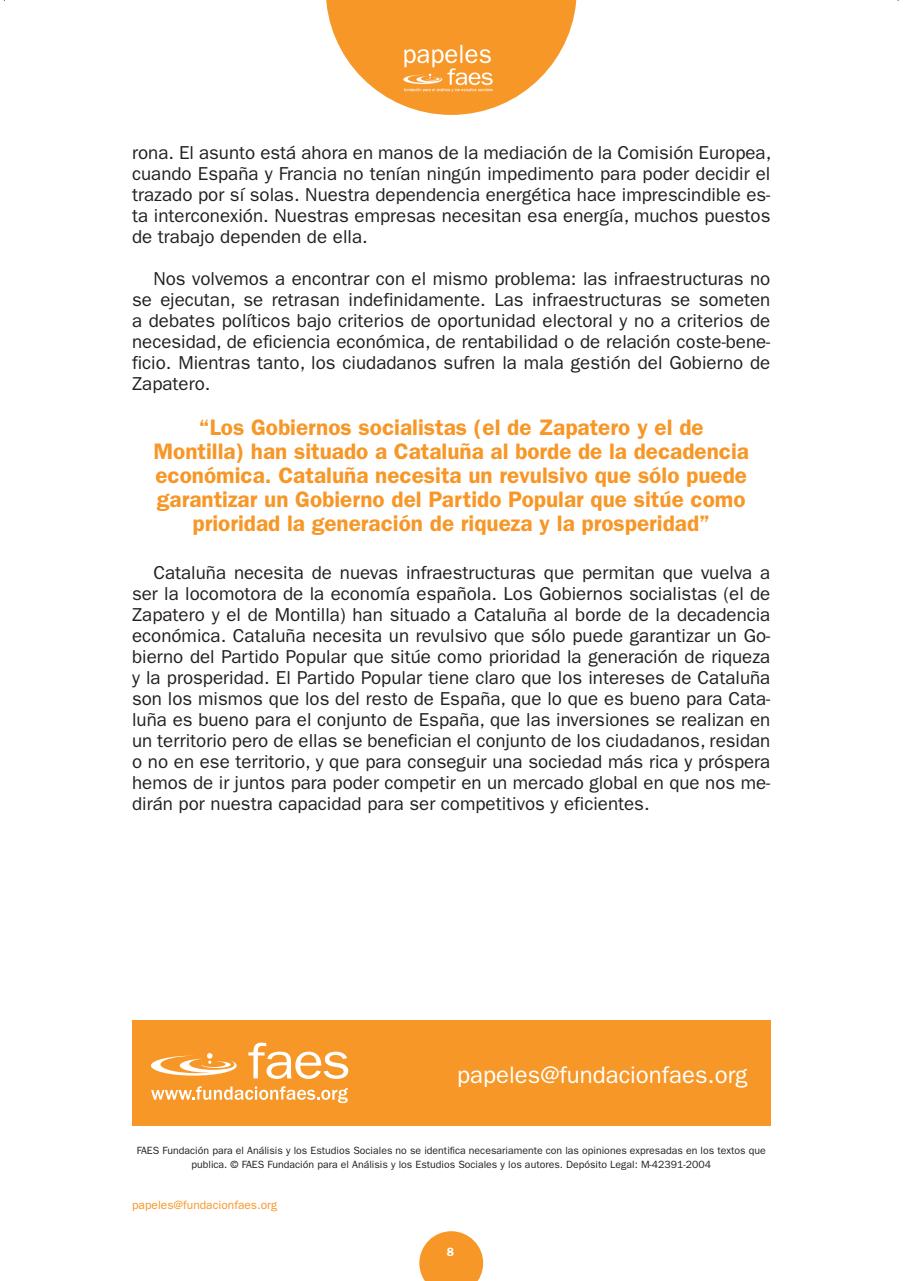
<style>
.page{position:relative;width:906px;height:1281px;background:#fff}
.page>*{position:absolute;margin:0;border:0;box-sizing:border-box;transform-origin:0 0}
.t1{font:24px "Franklin Gothic";color:#fff}
.t2{font:600 22.5px/24px "Franklin Gothic";color:#f79727;text-align:center}
.t3{font:18.75px/21px "Franklin Gothic";color:#231f20;text-align:justify}
.t4{font:12px "Franklin Gothic";color:#f79727}
.t5{font:600 12px "Franklin Gothic";color:#fff}
.t6{font:10.5px/13.5px "Franklin Gothic";color:#231f20;text-align:center}
</style>
<div class="page">
<svg style="left:419px;top:1231px;width:64px;height:49px;background:#f8a84a"></svg>
<svg style="left:326px;top:0;width:250px;height:115px"></svg>
<img style="left:403px;top:44px;width:90px;height:48px">
<div style="left:132px;top:1019px;width:638px;height:105px;background:#f79727"></div>
<svg style="left:151px;top:1086px;width:196px;height:16px"></svg>
<svg style="left:248px;top:1042px;width:100px;height:36px"></svg>
<svg style="left:151px;top:1053px;width:85px;height:22px"></svg>
<p class="t3" style="left:132px;top:143px;width:640px">rona. El asunto está ahora en manos de la mediación de la Comisión Europea, cuando España y Francia no tenían ningún impedimento para poder decidir el trazado por sí solas. Nuestra dependencia energética hace imprescindible es&shy;ta interconexión. Nuestras empresas necesitan esa energía, muchos puestos de trabajo dependen de ella.</p>
<p class="t3" style="left:132px;top:269px;width:639px;text-indent:21px">Nos volvemos a encontrar con el mismo problema: las infraestructuras no se ejecutan, se retrasan indefinidamente. Las infraestructuras se someten a debates políticos bajo criterios de oportunidad electoral y no a criterios de necesidad, de eficiencia económica, de rentabilidad o de relación coste-bene&shy;ficio. Mientras tanto, los ciudadanos sufren la mala gestión del Gobierno de Zapatero.</p>
<p class="t2" style="left:153px;top:417px;width:597px">“Los Gobiernos socialistas (el de Zapatero y el de Montilla) han situado a Cataluña al borde de la decadencia económica. Cataluña necesita un revulsivo que sólo puede garantizar un Gobierno del Partido Popular que sitúe como prioridad la generación de riqueza y la prosperidad”</p>
<p class="t3" style="left:132px;top:563px;width:639px;text-indent:21px">Cataluña necesita de nuevas infraestructuras que permitan que vuelva a ser la locomotora de la economía española. Los Gobiernos socialistas (el de Zapatero y el de Montilla) han situado a Cataluña al borde de la decadencia económica. Cataluña necesita un revulsivo que sólo puede garantizar un Go&shy;bierno del Partido Popular que sitúe como prioridad la generación de riqueza y la prosperidad. El Partido Popular tiene claro que los intereses de Cataluña son los mismos que los del resto de España, que lo que es bueno para Cata&shy;luña es bueno para el conjunto de España, que las inversiones se realizan en un territorio pero de ellas se benefician el conjunto de los ciudadanos, residan o no en ese territorio, y que para conseguir una sociedad más rica y próspera hemos de ir juntos para poder competir en un mercado global en que nos me&shy;dirán por nuestra capacidad para ser competitivos y eficientes.</p>
<p class="t1" style="left:457px;top:1066px;width:291px">papeles@fundacionfaes.org</p>
<p class="t6" style="left:137px;top:1144px;width:630px">FAES Fundación para el Análisis y los Estudios Sociales no se identifica necesariamente con las opiniones expresadas en los textos que publica. © FAES Fundación para el Análisis y los Estudios Sociales y los autores. Depósito Legal: M-42391-2004</p>
<p class="t4" style="left:132px;top:1200px;width:146px">papeles@fundacionfaes.org</p>
<p class="t5" style="left:447px;top:1247px;width:9px">8</p>
</div>
